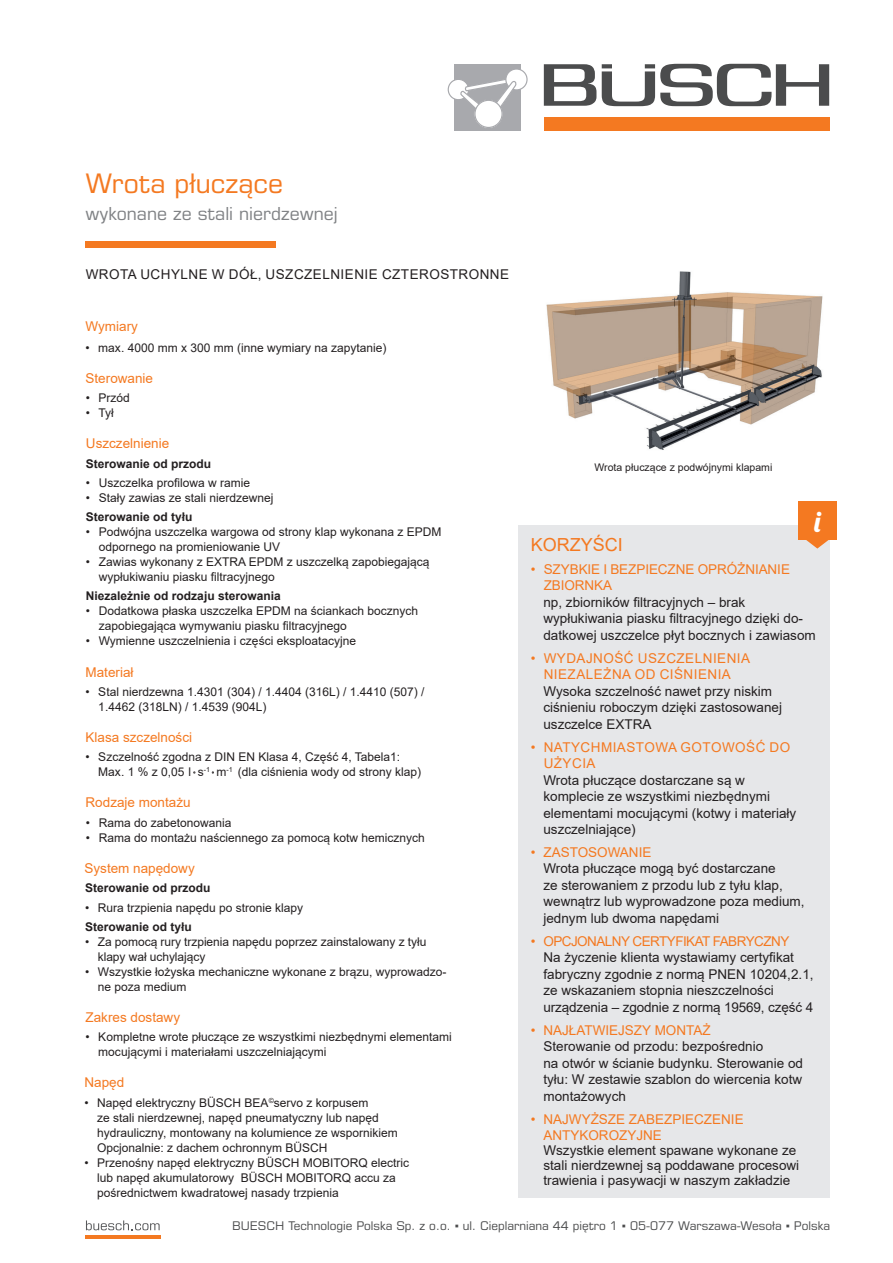
<style>
.page{position:relative;width:893px;height:1263px;background:#fff}
.page>*{position:absolute;margin:0;border:0;box-sizing:border-box;transform-origin:0 0}
.t1{font:28.5px "Lobster";color:#fff}
.t2{font:27px "Eurostile LT Pro";color:#f47921}
.t3{font:18px "Eurostile LT Pro";color:#808285}
.t4{font:18px "Arial";color:#f47921}
.t5{font:13.5px/16.5px "Arial";color:#231f20}
.t6{font:13.5px/16.5px "Arial";color:#f47921}
.t7{font:13.5px/16.5px "Arial";letter-spacing:.035em;color:#f47921;text-align:center}
.t8{font:13.5px "Arial";letter-spacing:.035em;color:#231f20}
.t9{font:13.5px "Arial";letter-spacing:-.04em;color:#f47921}
.t10{font:12px/15px "Arial";color:#231f20}
.t11{font:700 12px "Arial";color:#231f20}
.t12{font:12px "Eurostile LT Pro";color:#4b4c4d}
.t13{font:10.5px "Arial";color:#231f20}
.t14{font:7.05px "Arial";color:#231f20}
.s1{font-size:12px}
.s2{font-family:"Arial"}
</style>
<div class="page">
<svg style="left:544px;top:64px;width:52px;height:42px"></svg>
<svg style="left:602px;top:64px;width:227px;height:42px"></svg>
<div style="left:544px;top:118px;width:285px;height:13px;background:#f47921"></div>
<div style="left:454px;top:64px;width:66px;height:67px;background:#a8a9ad"></div>
<div style="left:448px;top:79px;width:21px;height:21px;background:#fff;border-radius:50%"></div>
<div style="left:448px;top:79px;width:21px;height:21px;border:1px solid #a8a9ad;border-radius:50%"></div>
<div style="left:473px;top:99px;width:31px;height:30px;background:#a8a9ad;border:1px solid #a8a9ad;border-radius:50%"></div>
<div style="left:506px;top:69px;width:21px;height:21px;background:#fff;border-radius:50%"></div>
<div style="left:505px;top:68px;width:23px;height:22px;border:1px solid #a8a9ad;border-radius:50%"></div>
<svg style="left:458px;top:76px;width:59px;height:38px"></svg>
<div style="left:474px;top:100px;width:29px;height:28px;background:#fff;border:1px solid #a8a9ad;border-radius:50%"></div>
<svg style="left:86px;top:1220px;width:74px;height:10px"></svg>
<hr style="left:85px;top:1236px;width:75px;height:3px;background:#f47921">
<div style="left:85px;top:241px;width:191px;height:6px;background:#f47921"></div>
<div style="left:518px;top:525px;width:311px;height:673px;background:#e6e7e9"></div>
<svg style="left:806px;top:540px;width:23px;height:9px"></svg>
<div style="left:798px;top:501px;width:38px;height:39px;background:#f47921"></div>
<img style="left:546px;top:271px;width:277px;height:179px">
<div style="left:534px;top:428px;width:34px;height:28px;background:#fff"></div>
<h2 class="t2" style="left:86px;top:167px;width:199px">Wrota płuczące</h2>
<h3 class="t3" style="left:86px;top:203px;width:254px">wykonane ze stali nierdzewnej</h3>
<p class="t8" style="left:86px;top:265px;width:425px">WROTA UCHYLNE W DÓŁ, USZCZELNIENIE CZTEROSTRONNE</p>
<p class="t6" style="left:86px;top:318px;width:54px">Wymiary</p>
<p class="t10" style="left:86px;top:340px;width:302px">• max. 4000 mm x 300 mm (inne wymiary na zapytanie)</p>
<p class="t6" style="left:86px;top:370px;width:69px">Sterowanie</p>
<p class="t10" style="left:86px;top:390px;width:46px">• Przód</p>
<p class="t10" style="left:86px;top:405px;width:30px">• Tył</p>
<p class="t6" style="left:86px;top:435px;width:85px">Uszczelnienie</p>
<p class="t11" style="left:86px;top:455px;width:127px">Sterowanie od przodu</p>
<p class="t10" style="left:86px;top:475px;width:166px">• Uszczelka profilowa w ramie</p>
<p class="t10" style="left:86px;top:490px;width:189px">• Stały zawias ze stali nierdzewnej</p>
<p class="t11" style="left:86px;top:508px;width:108px">Sterowanie od tyłu</p>
<p class="t10" style="left:99px;top:524px;width:344px;text-indent:-13px">• Podwójna uszczelka wargowa od strony klap wykonana z EPDM odpornego na promieniowanie UV</p>
<p class="t10" style="left:99px;top:554px;width:332px;text-indent:-13px">• Zawias wykonany z EXTRA EPDM z uszczelką zapobiegającą wypłukiwaniu piasku filtracyjnego</p>
<p class="t11" style="left:86px;top:588px;width:196px">Niezależnie od rodzaju sterowania</p>
<p class="t10" style="left:99px;top:604px;width:321px;text-indent:-13px">• Dodatkowa płaska uszczelka EPDM na ściankach bocznych zapobiegająca wymywaniu piasku filtracyjnego</p>
<p class="t10" style="left:86px;top:634px;width:272px">• Wymienne uszczelnienia i części eksploatacyjne</p>
<p class="t10" style="left:98px;top:684px;width:328px;text-indent:-13px">• Stal nierdzewna 1.4301 (304) / 1.4404 (316L) / 1.4410 (507) /<br>1.4462 (318LN) / 1.4539 (904L)</p>
<p class="t6" style="left:86px;top:663px;width:50px">Materiał</p>
<p class="t6" style="left:86px;top:729px;width:108px">Klasa szczelności</p>
<p class="t10" style="left:98px;top:749px;width:303px;text-indent:-13px">• Szczelność zgodna z DIN EN Klasa 4, Część 4, Tabela1:<br>Max. 1 % z 0,05</p>
<p class="t14" style="left:189px;top:765px;width:46px"><span class="s1">l s</span>-1 <span class="s1">m</span>-1</p>
<p class="t10" style="left:238px;top:764px;width:185px">(dla ciśnienia wody od strony klap)</p>
<p class="t6" style="left:86px;top:794px;width:107px">Rodzaje montażu</p>
<p class="t10" style="left:86px;top:815px;width:147px">• Rama do zabetonowania</p>
<p class="t10" style="left:86px;top:830px;width:340px">• Rama do montażu naściennego za pomocą kotw hemicznych</p>
<p class="t6" style="left:85px;top:860px;width:112px">System napędowy</p>
<p class="t11" style="left:85px;top:880px;width:127px">Sterowanie od przodu</p>
<p class="t10" style="left:85px;top:900px;width:220px">• Rura trzpienia napędu po stronie klapy</p>
<p class="t11" style="left:85px;top:918px;width:108px">Sterowanie od tyłu</p>
<p class="t10" style="left:98px;top:934px;width:330px;text-indent:-13px">• Za pomocą rury trzpienia napędu poprzez zainstalowany z tyłu klapy wał uchylający</p>
<p class="t10" style="left:98px;top:964px;width:350px;text-indent:-13px">• Wszystkie łożyska mechaniczne wykonane z brązu, wyprowadzo&shy;ne poza medium</p>
<p class="t6" style="left:86px;top:1009px;width:96px">Zakres dostawy</p>
<p class="t10" style="left:98px;top:1029px;width:355px;text-indent:-13px">• Kompletne wrote płuczące ze wszystkimi niezbędnymi elementami mocującymi i materiałami uszczelniającymi</p>
<p class="t6" style="left:85px;top:1074px;width:41px">Napęd</p>
<p class="t10" style="left:97px;top:1095px;width:302px;text-indent:-13px">• Napęd elektryczny BÜSCH BEA<sup>©</sup>servo z korpusem<br>ze stali nierdzewnej, napęd pneumatyczny lub napęd hydrauliczny, montowany na kolumience ze wspornikiem Opcjonalnie: z dachem ochronnym BÜSCH</p>
<p class="t10" style="left:97px;top:1155px;width:313px;text-indent:-13px">• Przenośny napęd elektryczny BÜSCH MOBITORQ electric lub napęd akumulatorowy BÜSCH MOBITORQ accu za pośrednictwem kwadratowej nasady trzpienia</p>
<p class="t13" style="left:595px;top:460px;width:179px">Wrota płuczące z podwójnymi klapami</p>
<h1 class="t1" style="left:814px;top:503px;width:7px">i</h1>
<h3 class="t4" style="left:531px;top:532px;width:94px">KORZYŚCI</h3>
<p class="t6" style="left:544px;top:561px;width:248px;text-indent:-13px">• SZYBKIE I BEZPIECZNE OPRÓŻNIANIE<br>ZBIORNKA</p>
<p class="t5" style="left:543px;top:594px;width:274px">np, zbiorników filtracyjnych – brak wypłukiwania piasku filtracyjnego dzięki do&shy;datkowej uszczelce płyt bocznych i zawiasom</p>
<p class="t7" style="left:531px;top:649px;width:221px">• WYDAJNOŚĆ USZCZELNIENIA<br>NIEZALEŻNA OD CIŚNIENIA</p>
<p class="t5" style="left:543px;top:682px;width:240px">Wysoka szczelność nawet przy niskim ciśnieniu roboczym dzięki zastosowanej uszczelce EXTRA</p>
<p class="t7" style="left:544px;top:738px;width:248px;text-align:left;text-indent:-13px">• NATYCHMIASTOWA GOTOWOŚĆ DO<br>UŻYCIA</p>
<p class="t5" style="left:543px;top:771px;width:254px">Wrota płuczące dostarczane są w komplecie ze wszystkimi niezbędnymi elementami mocującymi (kotwy i materiały uszczelniające)</p>
<p class="t6" style="left:531px;top:844px;width:122px">• ZASTOSOWANIE</p>
<p class="t5" style="left:543px;top:860px;width:263px">Wrota płuczące mogą być dostarczane<br>ze sterowaniem z przodu lub z tyłu klap, wewnątrz lub wyprowadzone poza medium, jednym lub dwoma napędami</p>
<p class="t9" style="left:531px;top:932px;width:260px">• OPCJONALNY CERTYFIKAT FABRYCZNY</p>
<p class="t5" style="left:543px;top:949px;width:272px">Na życzenie klienta wystawiamy certyfikat fabryczny zgodnie z normą PNEN 10204,2.1, ze wskazaniem stopnia nieszczelności urządzenia – zgodnie z normą 19569, część 4</p>
<p class="t6" style="left:531px;top:1021px;width:182px">• NAJŁATWIEJSZY MONTAŻ</p>
<p class="t5" style="left:543px;top:1038px;width:261px">Sterowanie od przodu: bezpośrednio<br>na otwór w ścianie budynku. Sterowanie od tyłu: W zestawie szablon do wiercenia kotw montażowych</p>
<p class="t6" style="left:543px;top:1110px;width:202px;text-indent:-13px">• NAJWYŻSZE ZABEZPIECZENIE<br>ANTYKOROZYJNE</p>
<p class="t5" style="left:543px;top:1143px;width:257px;line-height:15px">Wszystkie element spawane wykonane ze stali nierdzewnej są poddawane procesowi trawienia i pasywacji w naszym zakładzie</p>
<p class="t12" style="left:232px;top:1219px;width:599px">BUESCH Technologie Polska Sp. z o.o. <span class="s2">▪</span> ul. Cieplarniana 44 piętro 1 <span class="s2">▪</span> 05-077 Warszawa-Wesoła <span class="s2">▪</span> Polska</p>
</div>
